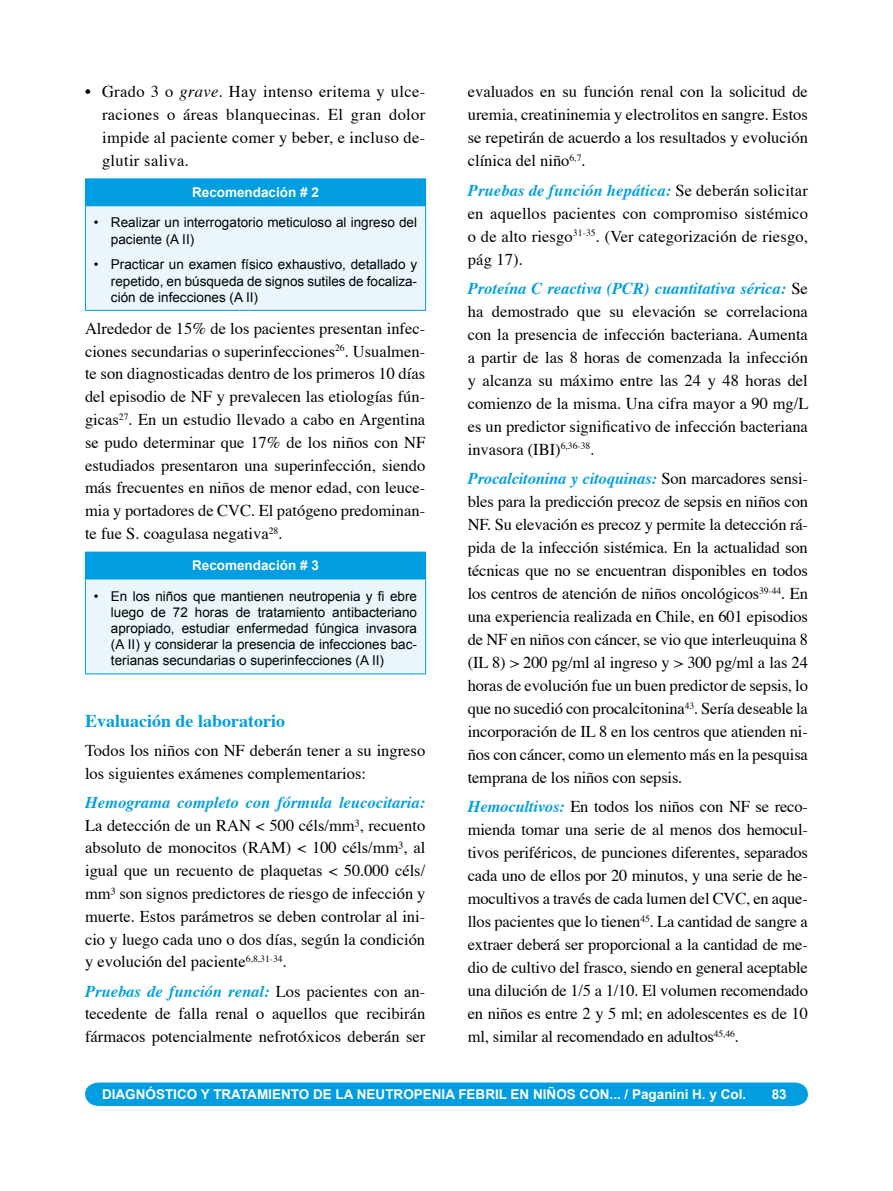
<style>
.page{position:relative;width:893px;height:1191px;background:#fff}
.page>*{position:absolute;margin:0;border:0;box-sizing:border-box;transform-origin:0 0}
.t1{font:700 18px "Times";color:#009ee0}
.t2{font:16.5px/23px "Times";color:#000;text-align:justify}
.t3{font:italic 700 16.5px "Times";color:#009ee0}
.t4{font:13.5px/16.2px "Arial";color:#000;text-align:justify}
.t5{font:700 13.5px "Arial";color:#fff}
.s1{font-style:italic}
.s2{font-weight:700;font-style:italic;color:#009ee0}
</style>
<div class="page">
<svg style="left:85px;top:1082px;width:723px;height:24px;background:#08a1e0"></svg>
<div style="left:85px;top:179px;width:341px;height:27px;background:#009ee0"></div>
<div style="left:85px;top:206px;width:341px;height:104px;background:#eaf6fc"></div>
<hr style="left:85px;top:178px;width:341px;height:1px;background:#009ee0">
<hr style="left:85px;top:206px;width:1px;height:104px;background:#009ee0">
<hr style="left:425px;top:206px;width:1px;height:104px;background:#009ee0">
<hr style="left:85px;top:310px;width:341px;height:1px;background:#009ee0">
<div style="left:85px;top:552px;width:341px;height:27px;background:#009ee0"></div>
<div style="left:85px;top:579px;width:341px;height:95px;background:#eaf6fc"></div>
<hr style="left:85px;top:579px;width:1px;height:94px;background:#009ee0">
<hr style="left:425px;top:579px;width:1px;height:94px;background:#009ee0">
<hr style="left:85px;top:673px;width:341px;height:1px;background:#009ee0">
<p class="t2" style="left:102px;top:79px;width:325px;text-indent:-17px">• Grado 3 o <span class="s1">grave</span>. Hay intenso eritema y ulce&shy;raciones o áreas blanquecinas. El gran dolor impide al paciente comer y beber, e incluso de&shy;glutir saliva.</p>
<p class="t5" style="left:192px;top:185px;width:127px">RECOMENDACIÓN # 2</p>
<p class="t4" style="left:111px;top:214px;width:308px;text-indent:-17px">• Realizar un interrogatorio meticuloso al ingreso del paciente (A II)</p>
<p class="t4" style="left:111px;top:256px;width:308px;text-indent:-17px">• Practicar un examen físico exhaustivo, detallado y repetido, en búsqueda de signos sutiles de focaliza&shy;ción de infecciones (A II)</p>
<p class="t2" style="left:85px;top:315px;width:342px">Alrededor de 15% de los pacientes presentan infec&shy;ciones secundarias o superinfecciones<sup>26</sup>. Usualmen&shy;te son diagnosticadas dentro de los primeros 10 días del episodio de NF y prevalecen las etiologías fún&shy;gicas<sup>27</sup>. En un estudio llevado a cabo en Argentina se pudo determinar que 17% de los niños con NF estudiados presentaron una superinfección, siendo más frecuentes en niños de menor edad, con leuce&shy;mia y portadores de CVC. El patógeno predominan&shy;te fue S. coagulasa negativa<sup>28</sup>.</p>
<p class="t5" style="left:192px;top:558px;width:127px">RECOMENDACIÓN # 3</p>
<p class="t4" style="left:111px;top:588px;width:308px;text-indent:-17px">• En los niños que mantienen neutropenia y fi ebre luego de 72 horas de tratamiento antibacteriano apropiado, estudiar enfermedad fúngica invasora (A II) y considerar la presencia de infecciones bac&shy;terianas secundarias o superinfecciones (A II)</p>
<p class="t1" style="left:85px;top:703px;width:202px">Evaluación de laboratorio</p>
<p class="t2" style="left:85px;top:737px;width:342px">Todos los niños con NF deberán tener a su ingreso los siguientes exámenes complementarios:</p>
<p class="t3" style="left:85px;top:786px;width:342px">Hemograma completo con fórmula leucocitaria:</p>
<p class="t2" style="left:85px;top:812px;width:342px">La detección de un RAN &lt; 500 céls/mm³, recuento absoluto de monocitos (RAM) &lt; 100 céls/mm³, al igual que un recuento de plaquetas &lt; 50.000 céls/ mm³ son signos predictores de riesgo de infección y muerte. Estos parámetros se deben controlar al ini&shy;cio y luego cada uno o dos días, según la condición y evolución del paciente<sup>6,8,31-34</sup>.</p>
<p class="t2" style="left:85px;top:978px;width:342px"><span class="s2">Pruebas de función renal:</span> Los pacientes con an&shy;tecedente de falla renal o aquellos que recibirán fármacos potencialmente nefrotóxicos deberán ser</p>
<p class="t2" style="left:468px;top:79px;width:342px">evaluados en su función renal con la solicitud de uremia, creatininemia y electrolitos en sangre. Estos se repetirán de acuerdo a los resultados y evolución clínica del niño<sup>6,7</sup>.</p>
<p class="t2" style="left:468px;top:177px;width:342px"><span class="s2">Pruebas de función hepática:</span> Se deberán solicitar en aquellos pacientes con compromiso sistémico o de alto riesgo<sup>31-35</sup>. (Ver categorización de riesgo, pág 17).</p>
<p class="t2" style="left:468px;top:276px;width:342px"><span class="s2">Proteína C reactiva (PCR) cuantitativa sérica:</span> Se ha demostrado que su elevación se correlaciona con la presencia de infección bacteriana. Aumenta a partir de las 8 horas de comenzada la infección y alcanza su máximo entre las 24 y 48 horas del comienzo de la misma. Una cifra mayor a 90 mg/L es un predictor significativo de infección bacteriana invasora (IBI)<sup>6,36-38</sup>.</p>
<p class="t2" style="left:468px;top:466px;width:342px"><span class="s2">Procalcitonina y citoquinas:</span> Son marcadores sensi&shy;bles para la predicción precoz de sepsis en niños con NF. Su elevación es precoz y permite la detección rá&shy;pida de la infección sistémica. En la actualidad son técnicas que no se encuentran disponibles en todos los centros de atención de niños oncológicos<sup>39-44</sup>. En una experiencia realizada en Chile, en 601 episodios de NF en niños con cáncer, se vio que interleuquina 8 (IL 8) &gt; 200 pg/ml al ingreso y &gt; 300 pg/ml a las 24 horas de evolución fue un buen predictor de sepsis, lo que no sucedió con procalcitonina<sup>43</sup>. Sería deseable la incorporación de IL 8 en los centros que atienden ni&shy;ños con cáncer, como un elemento más en la pesquisa temprana de los niños con sepsis.</p>
<p class="t2" style="left:468px;top:794px;width:342px"><span class="s2">Hemocultivos:</span> En todos los niños con NF se reco&shy;mienda tomar una serie de al menos dos hemocul&shy;tivos periféricos, de punciones diferentes, separados cada uno de ellos por 20 minutos, y una serie de he&shy;mocultivos a través de cada lumen del CVC, en aque&shy;llos pacientes que lo tienen<sup>45</sup>. La cantidad de sangre a extraer deberá ser proporcional a la cantidad de me&shy;dio de cultivo del frasco, siendo en general aceptable una dilución de 1/5 a 1/10. El volumen recomendado en niños es entre 2 y 5 ml; en adolescentes es de 10 ml, similar al recomendado en adultos<sup>45,46</sup>.</p>
<p class="t5" style="left:102px;top:1086px;width:19px">DIAGN</p>
<p class="t5" style="left:146px;top:1086px;width:20px">ÓSTICO</p>
<p class="t5" style="left:201px;top:1086px;width:23px">Y TRATAMIENTO</p>
<p class="t5" style="left:313px;top:1086px;width:54px">DELANEUTROPENIA</p>
<p class="t5" style="left:458px;top:1086px;width:18px">FEBRIL</p>
<p class="t5" style="left:511px;top:1086px;width:80px">EN NIÑOS CON</p>
<p class="t5" style="left:610px;top:1086px;width:138px">... / PAGANINI H. Y COL.</p>
<p class="t5" style="left:772px;top:1086px;width:15px">83</p>
</div>
